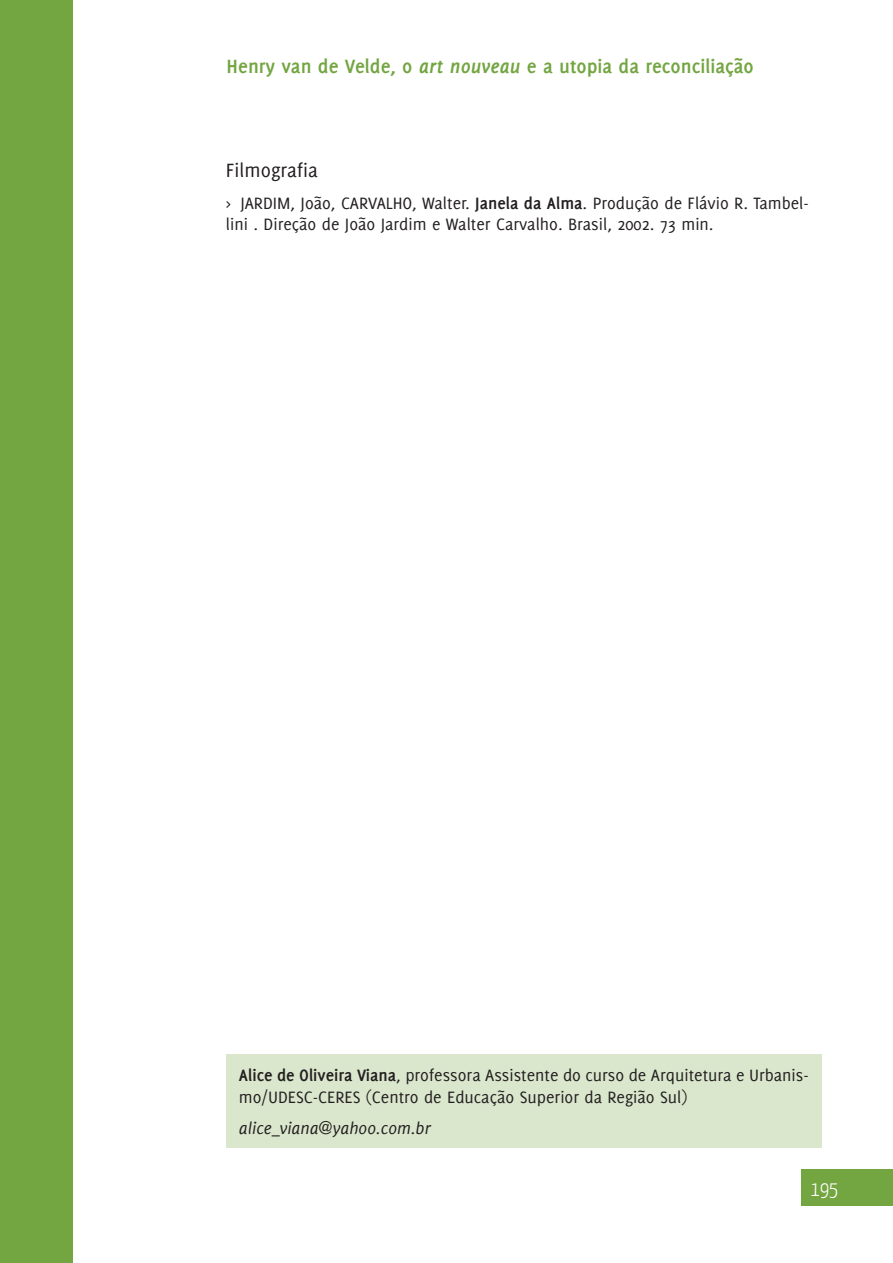
<style>
.page{position:relative;width:893px;height:1263px;background:#fff}
.page>*{position:absolute;margin:0;border:0;box-sizing:border-box;transform-origin:0 0}
.t1{font:700 21px "Delicious";color:#73a541}
.t2{font:21px "Delicious";color:#231f20}
.t3{font:300 21px "Yanone Kaffeesatz";color:#fff}
.t4{font:18px/21.6px "Delicious";color:#231f20}
.t5{font:italic 18px "Delicious";color:#231f20}
.s1{font-style:italic}
.s2{font-weight:700}
</style>
<div class="page">
<div style="left:0;top:0;width:72px;height:1263px;background:#73a541"></div>
<div style="left:802px;top:1170px;width:91px;height:36px;background:#73a541"></div>
<div style="left:226px;top:1054px;width:595px;height:94px;background:#dae7cd"></div>
<p class="t1" style="left:227px;top:54px;width:529px">Henry van de Velde, o <span class="s1">art nouveau</span> e a utopia da reconciliação</p>
<p class="t2" style="left:226px;top:158px;width:93px">Filmografia</p>
<p class="t4" style="left:226px;top:192px;width:584px">&gt; JARDIM, João, CARVALHO, Walter. <span class="s2">Janela da Alma</span>. Produção de Flávio R. Tambel&shy;lini . Direção de João Jardim e Walter Carvalho. Brasil, 2002. 73 min.</p>
<p class="t4" style="left:239px;top:1063px;width:571px;line-height:22.5px"><span class="s2">Alice de Oliveira Viana</span>, professora Assistente do curso de Arquitetura e Urbanis&shy;mo/UDESC-CERES (Centro de Educação Superior da Região Sul)</p>
<p class="t5" style="left:239px;top:1118px;width:194px">alice_viana@yahoo.com.br</p>
<p class="t3" style="left:811px;top:1176px;width:29px">195</p>
</div>
